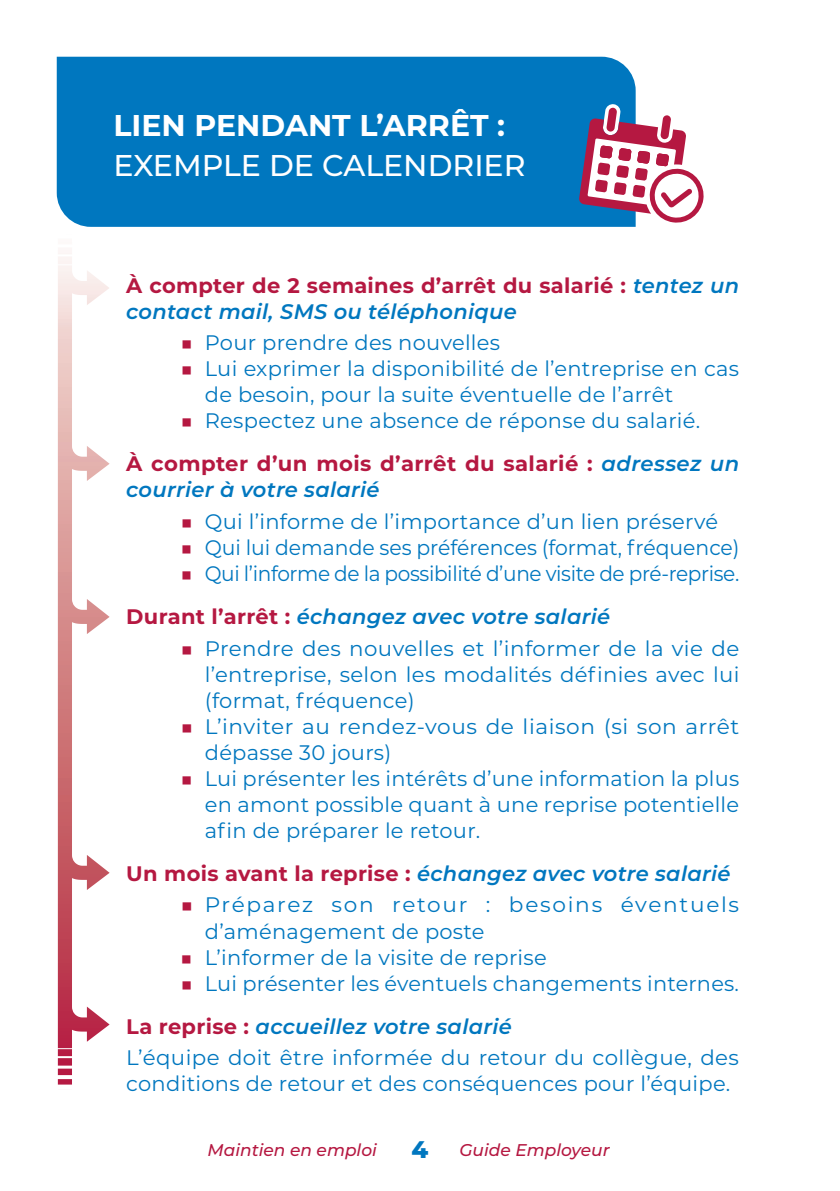
<style>
.page{position:relative;width:840px;height:1191px;background:#fff}
.page>*{position:absolute;margin:0;border:0;box-sizing:border-box;transform-origin:0 0}
.t1{font:700 30px "Montserrat";color:#fff}
.t2{font:500 30px "Montserrat";color:#fff}
.t3{font:800 24px "Montserrat";color:#0077bf}
.t4{font:21px/26px "Montserrat";letter-spacing:.015em;color:#0077bf}
.t5{font:italic 600 21px/26px "Montserrat";letter-spacing:.015em;color:#0077bf}
.t6{font:21px/43px "Montserrat";letter-spacing:-.02em;color:#0077bf;scale:.96 1}
.t7{font:21px/26px "Montserrat";letter-spacing:.07em;color:#0077bf}
.t8{font:italic 500 17px "Montserrat";color:#b51841}
.s1{font-weight:700;font-style:normal;color:#b51841}
.s2{font-weight:700;color:#b51841}
.s3{font-weight:600;font-style:italic}
</style>
<div class="page">
<svg style="left:58px;top:253px;width:51px;height:831px"></svg>
<hr style="left:51px;top:1056px;width:27px;height:2px;background:#fff">
<svg style="left:58px;top:1048px;width:20px;height:1px"></svg>
<hr style="left:51px;top:1065px;width:27px;height:3px;background:#fff">
<hr style="left:51px;top:1075px;width:27px;height:4px;background:#fff">
<hr style="left:50px;top:254px;width:27px;height:2px;background:#fff">
<svg style="left:58px;top:264px;width:19px;height:1px"></svg>
<div style="left:57px;top:57px;width:578px;height:170px;background:#0077bf"></div>
<svg style="left:578px;top:103px;width:126px;height:121px"></svg>
<h1 class="t1" style="left:113px;top:104px;width:393px">LIEN PENDANT L’ARRÊT :</h1>
<h1 class="t2" style="left:113px;top:145px;width:413px">EXEMPLE DE CALENDRIER</h1>
<p class="t5" style="left:126px;top:271px;width:614px"><span class="s1">À compter de 2 semaines d’arrêt du salarié :</span> tentez un contact mail, SMS ou téléphonique</p>
<p class="t4" style="left:180px;top:329px;width:321px"><span class="s2">■</span> Pour prendre des nouvelles</p>
<p class="t4" style="left:205px;top:355px;width:535px;text-indent:-24px"><span class="s2">■</span> Lui exprimer la disponibilité de l’entreprise en cas de besoin, pour la suite éventuelle de l’arrêt</p>
<p class="t4" style="left:126px;top:398px;width:614px;line-height:43px;text-indent:54px"><span class="s2">■</span> Respectez une absence de réponse du salarié.<br><span class="s2">À compter d’un mois d’arrêt du salarié :</span> <span class="s3">adressez un</span></p>
<p class="t5" style="left:126px;top:476px;width:255px">courrier à votre salarié</p>
<p class="t4" style="left:180px;top:508px;width:539px"><span class="s2">■</span> Qui l’informe de l’importance d’un lien préservé</p>
<p class="t4" style="left:180px;top:534px;width:560px"><span class="s2">■</span> Qui lui demande ses préférences (format, fréquence)</p>
<p class="t6" style="left:126px;top:551px;width:639px;text-indent:54px"><span class="s2">■</span> Qui l’informe de la possibilité d’une visite de pré-reprise.<br><span class="s2">Durant l’arrêt :</span> <span class="s3">échangez avec votre salarié</span></p>
<p class="t4" style="left:205px;top:634px;width:535px;text-align:justify;text-indent:-24px"><span class="s2">■</span> Prendre des nouvelles et l’informer de la vie de l’entreprise, selon les modalités définies avec lui (format, fréquence)</p>
<p class="t4" style="left:205px;top:712px;width:535px;text-indent:-24px"><span class="s2">■</span> L’inviter au rendez-vous de liaison (si son arrêt dépasse 30 jours)</p>
<p class="t4" style="left:205px;top:764px;width:535px;text-align:justify;text-indent:-24px"><span class="s2">■</span> Lui présenter les intérêts d’une information la plus en amont possible quant à une reprise potentielle afin de préparer le retour.</p>
<p class="t5" style="left:126px;top:859px;width:605px"><span class="s1">Un mois avant la reprise :</span> échangez avec votre salarié</p>
<p class="t7" style="left:205px;top:891px;width:535px;text-indent:-24px"><span class="s2">■</span> Préparez son retour : besoins éventuels d’aménagement de poste</p>
<p class="t4" style="left:180px;top:943px;width:368px"><span class="s2">■</span> L’informer de la visite de reprise</p>
<p class="t4" style="left:126px;top:960px;width:614px;line-height:43px;text-indent:54px"><span class="s2">■</span> Lui présenter les éventuels changements internes.<br><span class="s2">La reprise :</span> <span class="s3">accueillez votre salarié</span></p>
<p class="t4" style="left:126px;top:1044px;width:614px">L’équipe doit être informée du retour du collègue, des conditions de retour et des conséquences pour l’équipe.</p>
<p class="t3" style="left:411px;top:1131px;width:18px">4</p>
<p class="t8" style="left:207px;top:1138px;width:171px">Maintien en emploi</p>
<p class="t8" style="left:459px;top:1138px;width:152px">Guide Employeur</p>
</div>
